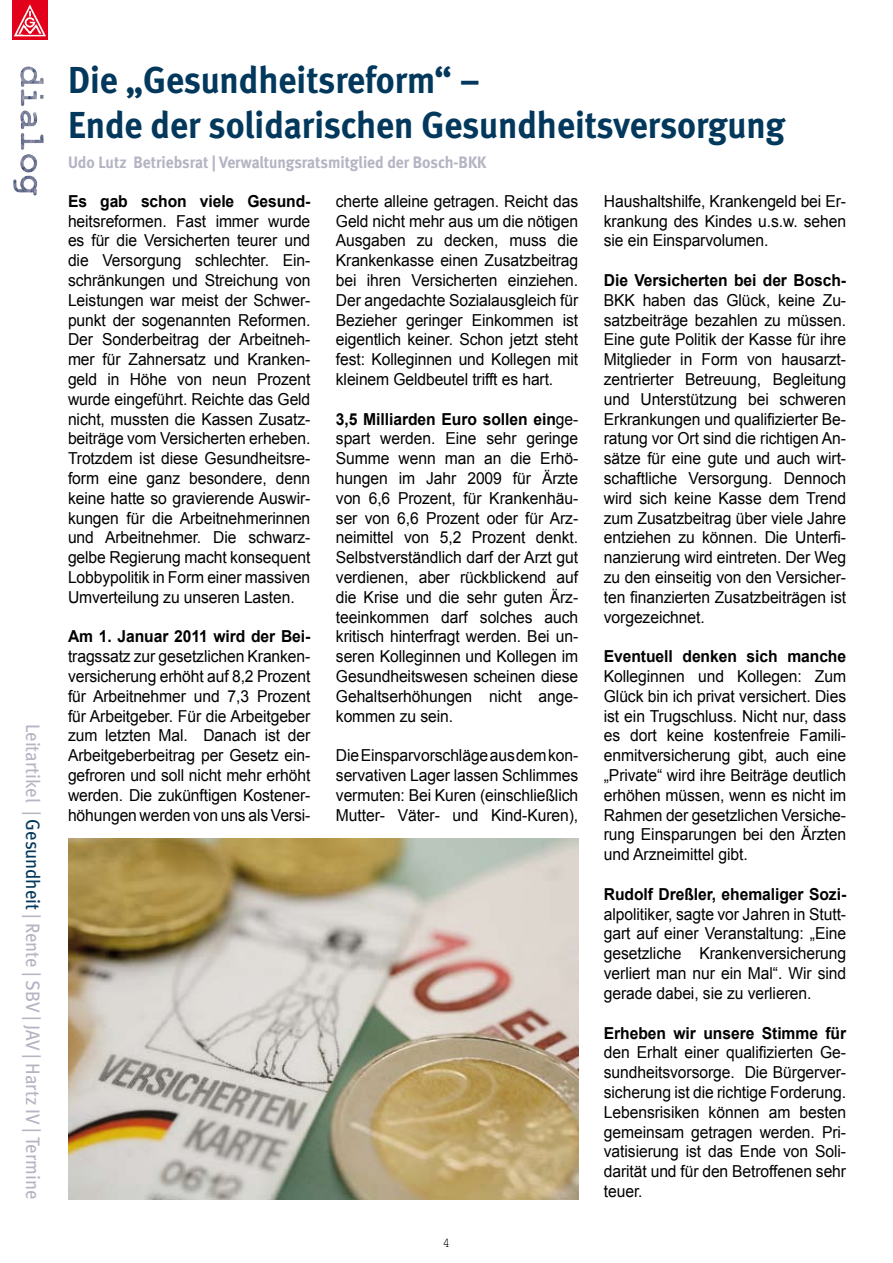
<style>
.page{position:relative;width:893px;height:1263px;background:#fff}
.page>*{position:absolute;margin:0;border:0;box-sizing:border-box;transform-origin:0 0}
.t1{font:700 37.5px/45px "Meta";color:#03385d;scale:.95 1}
.t2{font:19.5px "Meta";color:#b4b4c3;scale:.95 1}
.t3{font:16.5px/19.8px "Arial";letter-spacing:-.005em;color:#000;text-align:justify;scale:.95 1}
.t4{font:700 16.5px "Arial";letter-spacing:-.005em;color:#000;scale:.95 1}
.t5{font:700 16.5px "Meta";color:#b4b4c3;scale:.95 1}
.t6{font:13.5px "Courier New";color:#000;scale:.95 1}
.s1{color:#03385d}
.s2{font-weight:700}
</style>
<div class="page">
<img style="left:20px;top:66px;width:24px;height:64px">
<img style="left:12px;top:0;width:35px;height:40px">
<img style="left:68px;top:838px;width:510px;height:361px">
<p class="t2" style="left:44px;top:724px;width:502px;rotate:90deg">Leitartikel | <span class="s1">Gesundheit</span> | Rente | SBV | JAV | Hartz IV | Termine</p>
<h1 class="t1" style="left:68px;top:57px;width:756px">Die „Gesundheitsreform“ –<br>Ende der solidarischen Gesundheitsversorgung</h1>
<p class="t5" style="left:68px;top:153px;width:442px">Udo Lutz Betriebsrat | Verwaltungsratsmitglied der Bosch-BKK</p>
<p class="t4" style="left:68px;top:190px;width:257px">Es gab schon viele Gesund-</p>
<p class="t3" style="left:68px;top:211px;width:257px">heitsreformen. Fast immer wurde es für die Versicherten teurer und die Versorgung schlechter. Ein&shy;schränkungen und Streichung von Leistungen war meist der Schwer&shy;punkt der sogenannten Reformen.<br>Der Sonderbeitrag der Arbeitneh&shy;mer für Zahnersatz und Kranken&shy;geld in Höhe von neun Prozent wurde eingeführt. Reichte das Geld nicht, mussten die Kassen Zusatz&shy;beiträge vom Versicherten erheben.<br>Trotzdem ist diese Gesundheitsre&shy;form eine ganz besondere, denn keine hatte so gravierende Auswir&shy;kungen für die Arbeitnehmerinnen und Arbeitnehmer. Die schwarz&shy;gelbe Regierung macht konsequent Lobbypolitik in Form einer massiven Umverteilung zu unseren Lasten.</p>
<p class="t4" style="left:68px;top:626px;width:257px">Am 1. Januar 2011 wird der Bei-</p>
<p class="t3" style="left:68px;top:647px;width:257px">tragssatz zur gesetzlichen Kranken&shy;versicherung erhöht auf 8,2 Prozent für Arbeitnehmer und 7,3 Prozent für Arbeitgeber. Für die Arbeitgeber zum letzten Mal. Danach ist der Arbeitgeberbeitrag per Gesetz ein&shy;gefroren und soll nicht mehr erhöht werden. Die zukünftigen Kostener&shy;höhungen werden von uns als Versi-</p>
<p class="t3" style="left:604px;top:191px;width:257px">Haushaltshilfe, Krankengeld bei Er&shy;krankung des Kindes u.s.w. sehen sie ein Einsparvolumen.</p>
<p class="t4" style="left:604px;top:269px;width:257px">Die Versicherten bei der Bosch-</p>
<p class="t3" style="left:604px;top:290px;width:257px">BKK haben das Glück, keine Zu&shy;satzbeiträge bezahlen zu müssen.<br>Eine gute Politik der Kasse für ihre Mitglieder in Form von hausarzt&shy;zentrierter Betreuung, Begleitung und Unterstützung bei schweren Erkrankungen und qualifizierter Be&shy;ratung vor Ort sind die richtigen An&shy;sätze für eine gute und auch wirt&shy;schaftliche Versorgung. Dennoch wird sich keine Kasse dem Trend zum Zusatzbeitrag über viele Jahre entziehen zu können. Die Unterfi&shy;nanzierung wird eintreten. Der Weg zu den einseitig von den Versicher&shy;ten finanzierten Zusatzbeiträgen ist vorgezeichnet.</p>
<p class="t4" style="left:604px;top:646px;width:257px">Eventuell denken sich manche</p>
<p class="t3" style="left:604px;top:666px;width:257px">Kolleginnen und Kollegen: Zum Glück bin ich privat versichert. Dies ist ein Trugschluss. Nicht nur, dass es dort keine kostenfreie Famili&shy;enmitversicherung gibt, auch eine „Private“ wird ihre Beiträge deutlich erhöhen müssen, wenn es nicht im Rahmen der gesetzlichen Versiche&shy;rung Einsparungen bei den Ärzten und Arzneimittel gibt.</p>
<p class="t4" style="left:604px;top:883px;width:257px">Rudolf Dreßler, ehemaliger Sozi-</p>
<p class="t3" style="left:604px;top:904px;width:257px">alpolitiker, sagte vor Jahren in Stutt&shy;gart auf einer Veranstaltung: „Eine gesetzliche Krankenversicherung verliert man nur ein Mal“. Wir sind gerade dabei, sie zu verlieren.</p>
<p class="t4" style="left:604px;top:1022px;width:257px">Erheben wir unsere Stimme für</p>
<p class="t3" style="left:604px;top:1043px;width:257px">den Erhalt einer qualifizierten Ge&shy;sundheitsvorsorge. Die Bürgerver&shy;sicherung ist die richtige Forderung.<br>Lebensrisiken können am besten gemeinsam getragen werden. Pri&shy;vatisierung ist das Ende von Soli&shy;darität und für den Betroffenen sehr teuer.</p>
<p class="t3" style="left:336px;top:191px;width:257px">cherte alleine getragen. Reicht das Geld nicht mehr aus um die nötigen Ausgaben zu decken, muss die Krankenkasse einen Zusatzbeitrag bei ihren Versicherten einziehen.<br>Der angedachte Sozialausgleich für Bezieher geringer Einkommen ist eigentlich keiner. Schon jetzt steht fest: Kolleginnen und Kollegen mit kleinem Geldbeutel trifft es hart.</p>
<p class="t3" style="left:336px;top:409px;width:257px"><span class="s2">3,5 Milliarden Euro sollen ein</span>ge&shy;spart werden. Eine sehr geringe Summe wenn man an die Erhö&shy;hungen im Jahr 2009 für Ärzte von 6,6 Prozent, für Krankenhäu&shy;ser von 6,6 Prozent oder für Arz&shy;neimittel von 5,2 Prozent denkt.<br>Selbstverständlich darf der Arzt gut verdienen, aber rückblickend auf die Krise und die sehr guten Ärz&shy;teeinkommen darf solches auch kritisch hinterfragt werden. Bei un&shy;seren Kolleginnen und Kollegen im Gesundheitswesen scheinen diese Gehaltserhöhungen nicht ange&shy;kommen zu sein.</p>
<p class="t3" style="left:336px;top:746px;width:257px">Die Einsparvorschläge aus dem kon&shy;servativen Lager lassen Schlimmes vermuten: Bei Kuren (einschließlich Mutter- Väter- und Kind-Kuren),</p>
<p class="t6" style="left:443px;top:1234px;width:10px">4</p>
</div>
